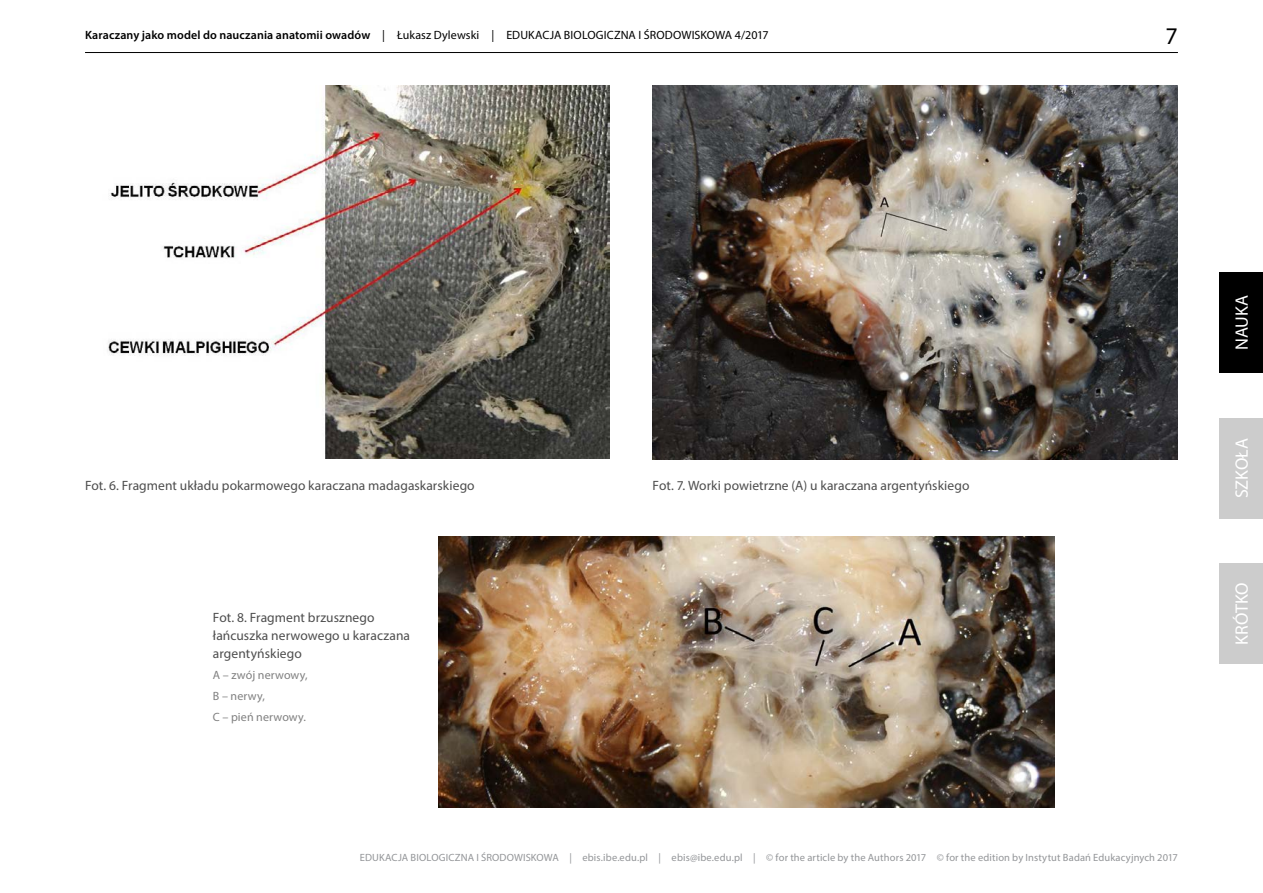
<style>
.page{position:relative;width:1263px;height:893px;background:#fff}
.page>*{position:absolute;margin:0;border:0;box-sizing:border-box;transform-origin:0 0}
.t1{font:24px "Myriad Pro";color:#000}
.t2{font:18px "Myriad Pro";color:#fff}
.t3{font:13.5px/18px "Myriad Pro";letter-spacing:.005em;color:#4d4d4d}
.t4{font:12px "Myriad Pro";letter-spacing:.005em;color:#000}
.t5{font:12px/21px "Myriad Pro";letter-spacing:.01em;color:#808080}
.t6{font:10.5px "Myriad Pro";letter-spacing:.015em;color:#939598}
.s1{font-weight:600}
</style>
<div class="page">
<hr style="left:85px;top:52px;width:1093px;height:1px;background:#000">
<div style="left:1219px;top:272px;width:44px;height:101px;background:#000"></div>
<div style="left:1219px;top:563px;width:44px;height:101px;background:#ccc"></div>
<div style="left:1219px;top:418px;width:44px;height:100px;background:#ccc"></div>
<img style="left:438px;top:536px;width:616px;height:272px">
<img style="left:108px;top:85px;width:501px;height:373px">
<img style="left:652px;top:85px;width:526px;height:375px">
<p class="t4" style="left:85px;top:27px;width:685px"><span class="s1">Karaczany jako model do nauczania anatomii owadów</span> | Łukasz Dylewski | EDUKACJA BIOLOGICZNA I ŚRODOWISKOWA 4/2017</p>
<h1 class="t1" style="left:1165px;top:21px;width:14px">7</h1>
<p class="t3" style="left:85px;top:476px;width:391px">Fot. 6. Fragment układu pokarmowego karaczana madagaskarskiego</p>
<p class="t3" style="left:652px;top:476px;width:318px">Fot. 7. Worki powietrzne (A) u karaczana argentyńskiego</p>
<p class="t3" style="left:213px;top:608px;width:199px">Fot. 8. Fragment brzusznego łańcuszka nerwowego u karaczana argentyńskiego</p>
<p class="t5" style="left:213px;top:664px;width:96px">A – zwój nerwowy,<br>B – nerwy,<br>C – pień nerwowy.</p>
<p class="t6" style="left:360px;top:851px;width:819px">EDUKACJA BIOLOGICZNA I ŚRODOWISKOWA | ebis.ibe.edu.pl | ebis@ibe.edu.pl | © for the article by the Authors 2017 © for the edition by Instytut Badań Edukacyjnych 2017</p>
<h2 class="t2" style="left:1230px;top:350px;width:56px;rotate:-90deg">NAUKA</h2>
<h2 class="t2" style="left:1230px;top:498px;width:62px;rotate:-90deg">SZKOŁA</h2>
<h2 class="t2" style="left:1230px;top:645px;width:64px;rotate:-90deg">KRÓTKO</h2>
</div>
